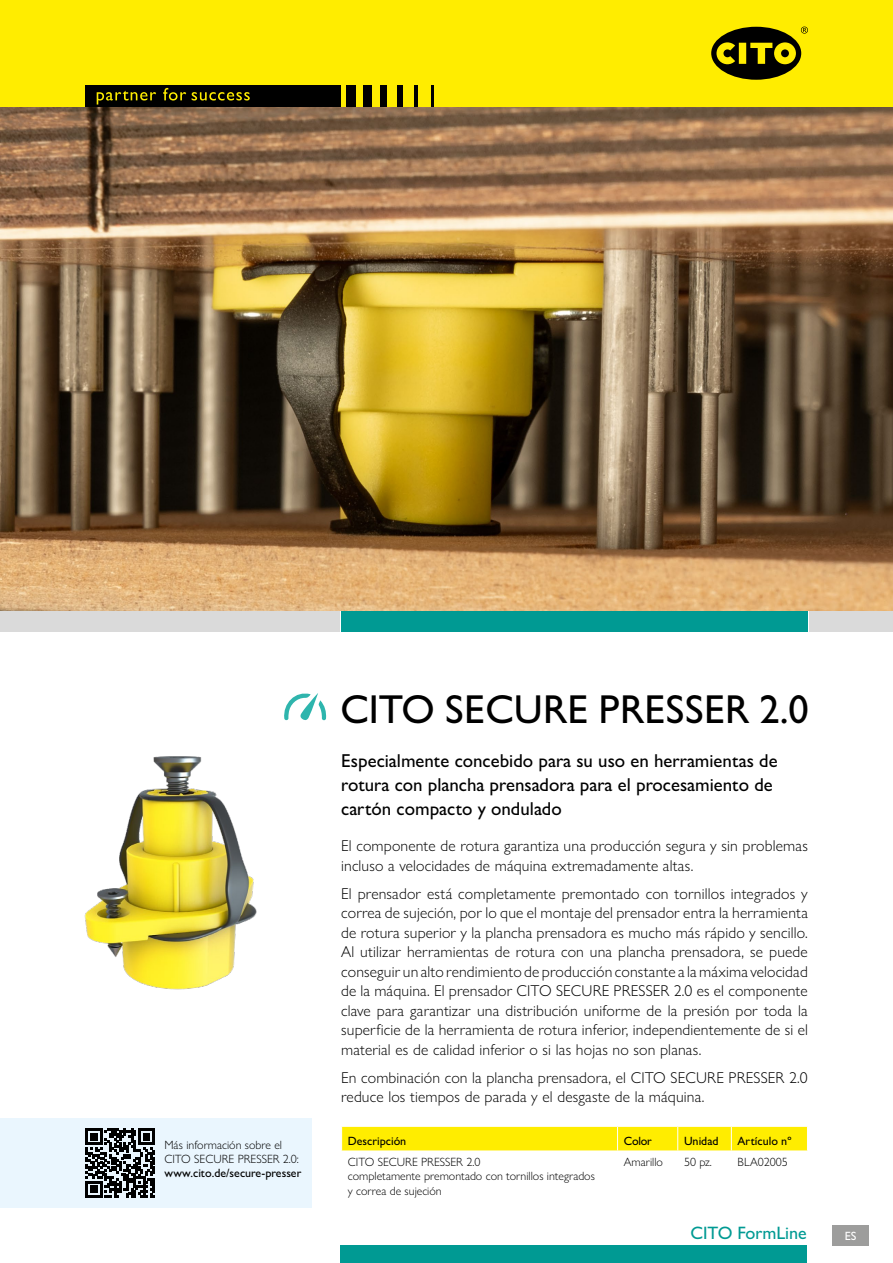
<style>
.page{position:relative;width:893px;height:1263px;background:#fff}
.page>*{position:absolute;margin:0;border:0;box-sizing:border-box;transform-origin:0 0}
.t1{font:500 40.5px "Gill Sans Nova";color:#000}
.t2{font:500 18.75px/24px "Gill Sans Nova";color:#000}
.t3{font:500 18px "Gill Sans Nova";color:#009a93}
.t4{font:300 15.75px/19.5px "Gill Sans Nova";letter-spacing:.01em;color:#000}
.t5{font:300 12px/14.4px "Gill Sans Nova";color:#000}
.t6{font:500 12px "Gill Sans Nova";color:#000}
.t7{font:500 12px "Gill Sans Nova";color:#fff}
</style>
<div class="page">
<div style="left:0;top:0;width:893px;height:106px;background:#ffed00"></div>
<div style="left:85px;top:85px;width:256px;height:21px;background:#000"></div>
<div style="left:346px;top:85px;width:10px;height:21px;background:#000"></div>
<div style="left:380px;top:85px;width:7px;height:21px;background:#000"></div>
<div style="left:397px;top:85px;width:6px;height:21px;background:#000"></div>
<hr style="left:414px;top:85px;width:4px;height:21px;background:#000">
<hr style="left:431px;top:85px;width:2px;height:21px;background:#000">
<div style="left:363px;top:85px;width:9px;height:21px;background:#000"></div>
<svg style="left:97px;top:91px;width:59px;height:14px"></svg>
<svg style="left:163px;top:88px;width:23px;height:13px"></svg>
<svg style="left:192px;top:92px;width:58px;height:9px"></svg>
<svg style="left:711px;top:27px;width:97px;height:53px"></svg>
<div style="left:832px;top:1225px;width:37px;height:20px;background:#9d9d9c"></div>
<div style="left:340px;top:1245px;width:467px;height:18px;background:#009a93"></div>
<div style="left:0;top:611px;width:340px;height:20px;background:#dadada"></div>
<div style="left:341px;top:611px;width:467px;height:20px;background:#009a93"></div>
<div style="left:809px;top:611px;width:84px;height:20px;background:#dadada"></div>
<img style="left:0;top:108px;width:893px;height:502px">
<img style="left:84px;top:756px;width:173px;height:234px">
<div style="left:0;top:1118px;width:312px;height:90px;background:#eaf6fe"></div>
<svg style="left:86px;top:1128px;width:69px;height:69px"></svg>
<svg style="left:341px;top:1126px;width:467px;height:25px;background:#ffee10"></svg>
<svg style="left:284px;top:693px;width:42px;height:28px"></svg>
<p class="t5" style="left:164px;top:1137px;width:136px">Más información sobre el<br>CITO SECURE PRESSER 2.0:</p>
<p class="t6" style="left:164px;top:1166px;width:138px">www.cito.de/secure-presser</p>
<h1 class="t1" style="left:340px;top:684px;width:470px">CITO SECURE PRESSER 2.0</h1>
<p class="t2" style="left:341px;top:748px;width:438px">Especialmente concebido para su uso en herramientas de rotura con plancha prensadora para el procesamiento de cartón compacto y ondulado</p>
<p class="t4" style="left:341px;top:836px;width:468px">El componente de rotura garantiza una producción segura y sin problemas incluso a velocidades de máquina extremadamente altas.</p>
<p class="t4" style="left:341px;top:883px;width:468px;text-align:justify">El prensador está completamente premontado con tornillos integrados y correa de sujeción, por lo que el montaje del prensador entra la herramienta de rotura superior y la plancha prensadora es mucho más rápido y sencillo.<br>Al utilizar herramientas de rotura con una plancha prensadora, se puede conseguir un alto rendimiento de producción constante a la máxima velocidad de la máquina. El prensador CITO SECURE PRESSER 2.0 es el componente clave para garantizar una distribución uniforme de la presión por toda la superficie de la herramienta de rotura inferior, independientemente de si el material es de calidad inferior o si las hojas no son planas.</p>
<p class="t4" style="left:341px;top:1067px;width:468px">En combinación con la plancha prensadora, el CITO SECURE PRESSER 2.0 reduce los tiempos de parada y el desgaste de la máquina.</p>
<p class="t6" style="left:348px;top:1133px;width:60px">Descripción</p>
<p class="t6" style="left:624px;top:1133px;width:30px">Color</p>
<p class="t6" style="left:684px;top:1133px;width:36px">Unidad</p>
<p class="t6" style="left:738px;top:1133px;width:55px">Artículo nº</p>
<p class="t5" style="left:348px;top:1154px;width:249px">CITO SECURE PRESSER 2.0<br>completamente premontado con tornillos integrados y correa de sujeción</p>
<p class="t5" style="left:624px;top:1154px;width:41px">Amarillo</p>
<p class="t5" style="left:684px;top:1154px;width:29px">50 pz.</p>
<p class="t5" style="left:738px;top:1154px;width:52px">BLA02005</p>
<p class="t3" style="left:690px;top:1221px;width:118px">CITO FormLine</p>
<p class="t7" style="left:845px;top:1229px;width:13px">ES</p>
</div>
